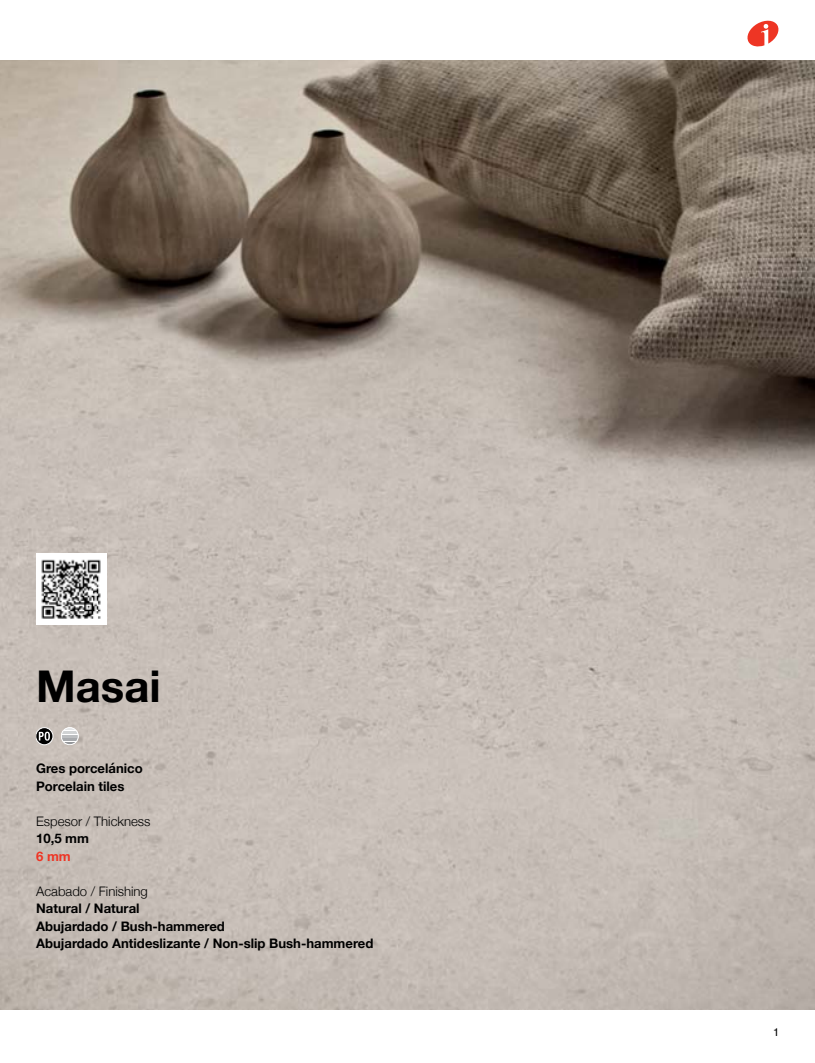
<style>
.page{position:relative;width:815px;height:1063px;background:#fff}
.page>*{position:absolute;margin:0;border:0;box-sizing:border-box;transform-origin:0 0}
.t1{font:700 43.75px "Helvetica Neue";color:#000}
.t2{font:700 13.12px/17.5px "Helvetica Neue";color:#000}
.t3{font:300 13.12px "Helvetica Neue";color:#000}
.t4{font:700 13.12px "Helvetica Neue";color:#ee3524}
.t5{font:11.25px "Helvetica";color:#000}
</style>
<div class="page">
<img style="left:0;top:60px;width:815px;height:949px">
<img style="left:36px;top:554px;width:70px;height:71px">
<svg style="left:62px;top:727px;width:17px;height:18px"></svg>
<svg style="left:36px;top:728px;width:17px;height:17px"></svg>
<div style="left:36px;top:727px;width:17px;height:18px;border:1px solid #fff;border-radius:50%"></div>
<svg style="left:39px;top:732px;width:11px;height:9px"></svg>
<svg style="left:747px;top:20px;width:32px;height:27px"></svg>
<h1 class="t1" style="left:36px;top:652px;width:126px">Masai</h1>
<p class="t2" style="left:36px;top:760px;width:108px">Gres porcelánico<br>Porcelain tiles</p>
<p class="t3" style="left:36px;top:810px;width:116px">Espesor / Thickness</p>
<p class="t2" style="left:36px;top:830px;width:54px">10,5 mm</p>
<p class="t4" style="left:36px;top:846px;width:36px">6 mm</p>
<p class="t3" style="left:36px;top:880px;width:113px">Acabado / Finishing</p>
<p class="t2" style="left:36px;top:900px;width:339px">Natural / Natural<br>Abujardado / Bush-hammered<br>Abujardado Antideslizante / Non-slip Bush-hammered</p>
<p class="t5" style="left:773px;top:1023px;width:8px">1</p>
</div>
